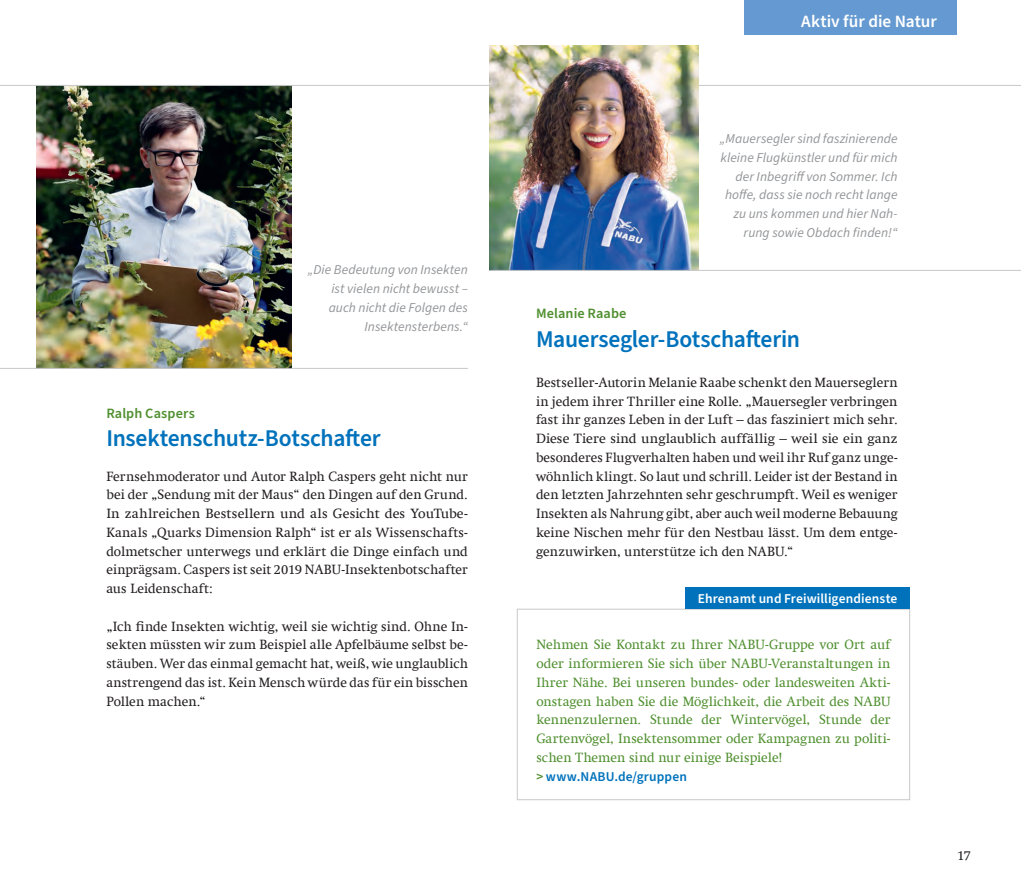
<style>
.page{position:relative;width:1021px;height:893px;background:#fff}
.page>*{position:absolute;margin:0;border:0;box-sizing:border-box;transform-origin:0 0}
.t1{font:600 24px "Source Sans Pro";letter-spacing:-.01em;color:#0072bc}
.t2{font:600 17.25px "Source Sans Pro";letter-spacing:-.005em;color:#fff}
.t3{font:600 14.25px "Source Sans Pro";letter-spacing:.005em;color:#509030}
.t4{font:13.5px/18.8px "Swift Com";letter-spacing:.005em;color:#231f20;text-align:justify}
.t5{font:13.5px/18.8px "Swift Com";letter-spacing:.005em;color:#509030;text-align:justify}
.t6{font:italic 13.5px/18.8px "Source Sans Pro";letter-spacing:.005em;color:#939598;text-align:right}
.t7{font:600 13.5px "Source Sans Pro";letter-spacing:.005em;color:#fff}
.t8{font:600 13.5px "Source Sans Pro";letter-spacing:.01em;color:#0072bc}
.s1{color:#509030}
</style>
<div class="page">
<div style="left:517px;top:609px;width:393px;height:191px;border:1px solid #c7c8ca"></div>
<div style="left:744px;top:0;width:213px;height:34px;background:#6599d1"></div>
<div style="left:685px;top:587px;width:225px;height:22px;background:#0072bc"></div>
<img style="left:36px;top:86px;width:255px;height:282px">
<hr style="left:0;top:368px;width:468px;height:1px;background:#c7c8ca">
<hr style="left:0;top:85px;width:1020px;height:1px;background:#c7c8ca">
<img style="left:489px;top:46px;width:209px;height:224px">
<hr style="left:489px;top:270px;width:531px;height:1px;background:#c7c8ca">
<p class="t6" style="left:308px;top:261px;width:162px">„Die Bedeutung von Insekten ist vielen nicht bewusst – auch nicht die Folgen des<br>Insektensterbens.“</p>
<p class="t3" style="left:106px;top:404px;width:90px">Ralph Caspers</p>
<h1 class="t1" style="left:106px;top:422px;width:276px">Insektenschutz-Botschafter</h1>
<p class="t4" style="left:106px;top:467px;width:363px">Fernsehmoderator und Autor Ralph Caspers geht nicht nur bei der „Sendung mit der Maus“ den Dingen auf den Grund.<br>In zahlreichen Bestsellern und als Gesicht des YouTube-Kanals „Quarks Dimension Ralph“ ist er als Wissenschafts&shy;dolmetscher unterwegs und erklärt die Dinge einfach und einprägsam. Caspers ist seit 2019 NABU-Insektenbotschafter aus Leidenschaft:</p>
<p class="t4" style="left:106px;top:617px;width:363px">„Ich finde Insekten wichtig, weil sie wichtig sind. Ohne In&shy;sekten müssten wir zum Beispiel alle Apfelbäume selbst be&shy;stäuben. Wer das einmal gemacht hat, weiß, wie unglaublich anstrengend das ist. Kein Mensch würde das für ein bisschen Pollen machen.“</p>
<p class="t2" style="left:801px;top:9px;width:137px">Aktiv für die Natur</p>
<p class="t6" style="left:720px;top:130px;width:179px">„Mauersegler sind faszinierende kleine Flugkünstler und für mich der Inbegriff von Sommer. Ich hoffe, dass sie noch recht lange zu uns kommen und hier Nah&shy;rung sowie Obdach finden!“</p>
<p class="t3" style="left:536px;top:304px;width:92px">Melanie Raabe</p>
<h1 class="t1" style="left:536px;top:323px;width:265px">Mauersegler-Botschafterin</h1>
<p class="t4" style="left:536px;top:373px;width:363px">Bestseller-Autorin Melanie Raabe schenkt den Mauerseglern in jedem ihrer Thriller eine Rolle. „Mauersegler verbringen fast ihr ganzes Leben in der Luft – das fasziniert mich sehr.<br>Diese Tiere sind unglaublich auffällig – weil sie ein ganz besonderes Flugverhalten haben und weil ihr Ruf ganz unge&shy;wöhnlich klingt. So laut und schrill. Leider ist der Bestand in den letzten Jahrzehnten sehr geschrumpft. Weil es weniger Insekten als Nahrung gibt, aber auch weil moderne Bebauung keine Nischen mehr für den Nestbau lässt. Um dem entge&shy;genzuwirken, unterstütze ich den NABU.“</p>
<p class="t7" style="left:697px;top:589px;width:201px">Ehrenamt und Freiwilligendienste</p>
<p class="t5" style="left:536px;top:635px;width:355px">Nehmen Sie Kontakt zu Ihrer NABU-Gruppe vor Ort auf oder informieren Sie sich über NABU-Veranstaltungen in Ihrer Nähe. Bei unseren bundes- oder landesweiten Akti&shy;onstagen haben Sie die Möglichkeit, die Arbeit des NABU kennenzulernen. Stunde der Wintervögel, Stunde der Gartenvögel, Insektensommer oder Kampagnen zu politi&shy;schen Themen sind nur einige Beispiele!</p>
<p class="t8" style="left:536px;top:767px;width:152px"><span class="s1">&gt;</span> www.NABU.de/gruppen</p>
<p class="t4" style="left:957px;top:846px;width:15px">17</p>
</div>
